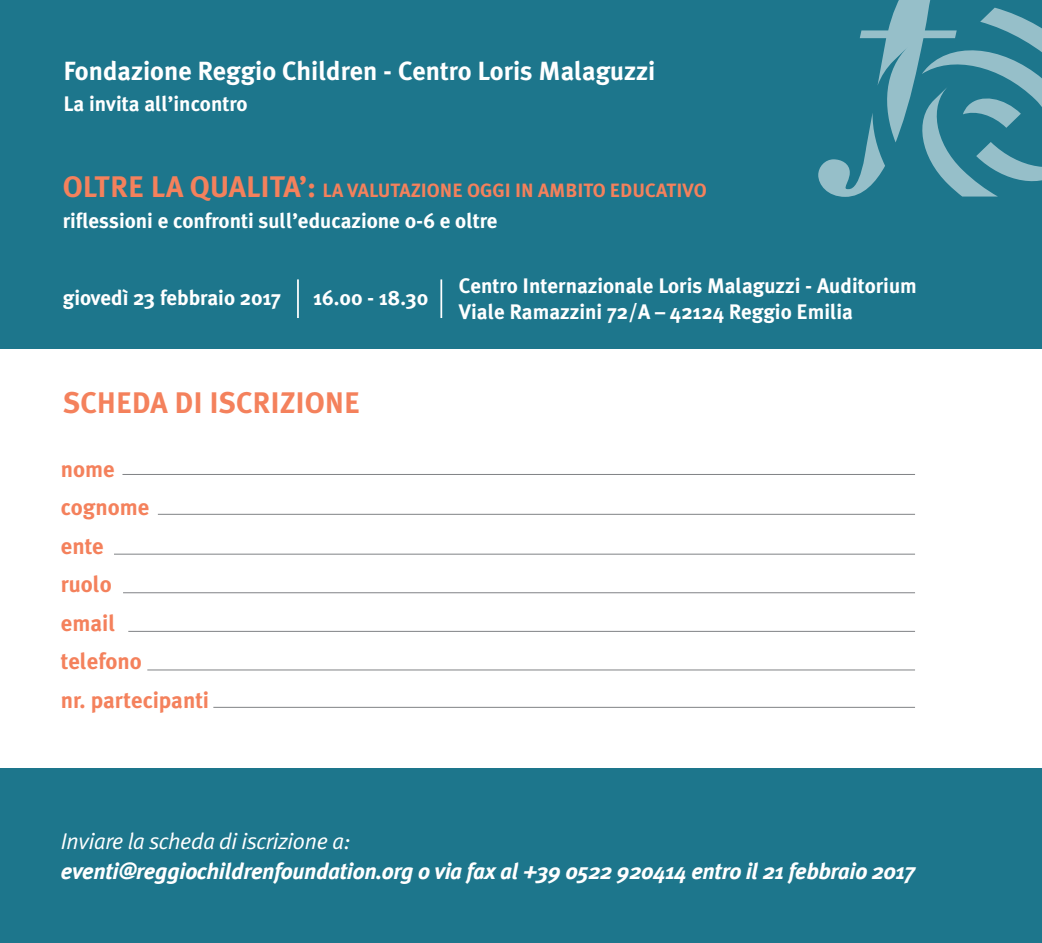
<style>
.page{position:relative;width:1042px;height:943px;background:#fff}
.page>*{position:absolute;margin:0;border:0;box-sizing:border-box;transform-origin:0 0}
.t1{font:700 29.75px "Meta Plus";color:#f4815c}
.t2{font:700 26.25px "Meta Plus";color:#fff}
.t3{font:italic 700 22.75px "Meta Plus";letter-spacing:-.015em;color:#fff}
.t4{font:700 22.75px "Meta Plus";color:#f4815c}
.t5{font:italic 22.75px "Meta Plus Normal";letter-spacing:-.015em;color:#fff}
.t6{font:700 21px "Meta Plus";color:#fff}
.t7{font:700 19.25px "Meta Plus";color:#f4815c}
.s1{font-size:29.75px}
</style>
<div class="page">
<div style="left:0;top:768px;width:1042px;height:175px;background:#1d768c"></div>
<div style="left:0;top:0;width:1042px;height:349px;background:#1d768c"></div>
<hr style="left:213px;top:707px;width:702px;height:1px;background:#808285">
<hr style="left:122px;top:474px;width:793px;height:1px;background:#808285">
<hr style="left:158px;top:514px;width:757px;height:1px;background:#808285">
<hr style="left:114px;top:553px;width:801px;height:1px;background:#808285">
<hr style="left:123px;top:592px;width:792px;height:1px;background:#808285">
<hr style="left:128px;top:631px;width:787px;height:1px;background:#808285">
<hr style="left:147px;top:669px;width:768px;height:1px;background:#808285">
<svg style="left:818px;top:0;width:224px;height:197px"></svg>
<hr style="left:440px;top:279px;width:2px;height:39px;background:#fff">
<hr style="left:297px;top:279px;width:2px;height:39px;background:#fff">
<p class="t2" style="left:63px;top:55px;width:593px">Fondazione Reggio Children - Centro Loris Malaguzzi</p>
<p class="t6" style="left:63px;top:92px;width:186px">La invita all’incontro</p>
<p class="t7" style="left:63px;top:179px;width:645px"><span class="s1">OLTRE LA QUALITA’:</span> LA VALUTAZIONE OGGI IN AMBITO EDUCATIVO</p>
<p class="t6" style="left:63px;top:209px;width:436px">riflessioni e confronti sull’educazione 0-6 e oltre</p>
<p class="t6" style="left:63px;top:286px;width:219px">giovedì 23 febbraio 2017</p>
<p class="t6" style="left:313px;top:286px;width:116px">16.00 - 18.30</p>
<p class="t1" style="left:63px;top:385px;width:298px">SCHEDA DI ISCRIZIONE</p>
<p class="t4" style="left:61px;top:455px;width:55px">nome</p>
<p class="t4" style="left:61px;top:494px;width:90px">cognome</p>
<p class="t4" style="left:61px;top:532px;width:45px">ente</p>
<p class="t4" style="left:61px;top:571px;width:52px">ruolo</p>
<p class="t4" style="left:61px;top:609px;width:56px">email</p>
<p class="t4" style="left:61px;top:648px;width:83px">telefono</p>
<p class="t4" style="left:61px;top:686px;width:150px">nr. partecipanti</p>
<p class="t6" style="left:459px;top:273px;width:459px">Centro Internazionale Loris Malaguzzi - Auditorium</p>
<p class="t6" style="left:459px;top:299px;width:396px">Viale Ramazzini 72/A – 42124 Reggio Emilia</p>
<p class="t5" style="left:61px;top:828px;width:291px">Inviare la scheda di iscrizione a:</p>
<p class="t3" style="left:61px;top:858px;width:856px">eventi@reggiochildrenfoundation.org o via fax al +39 0522 920414 entro il 21 febbraio 2017</p>
</div>
